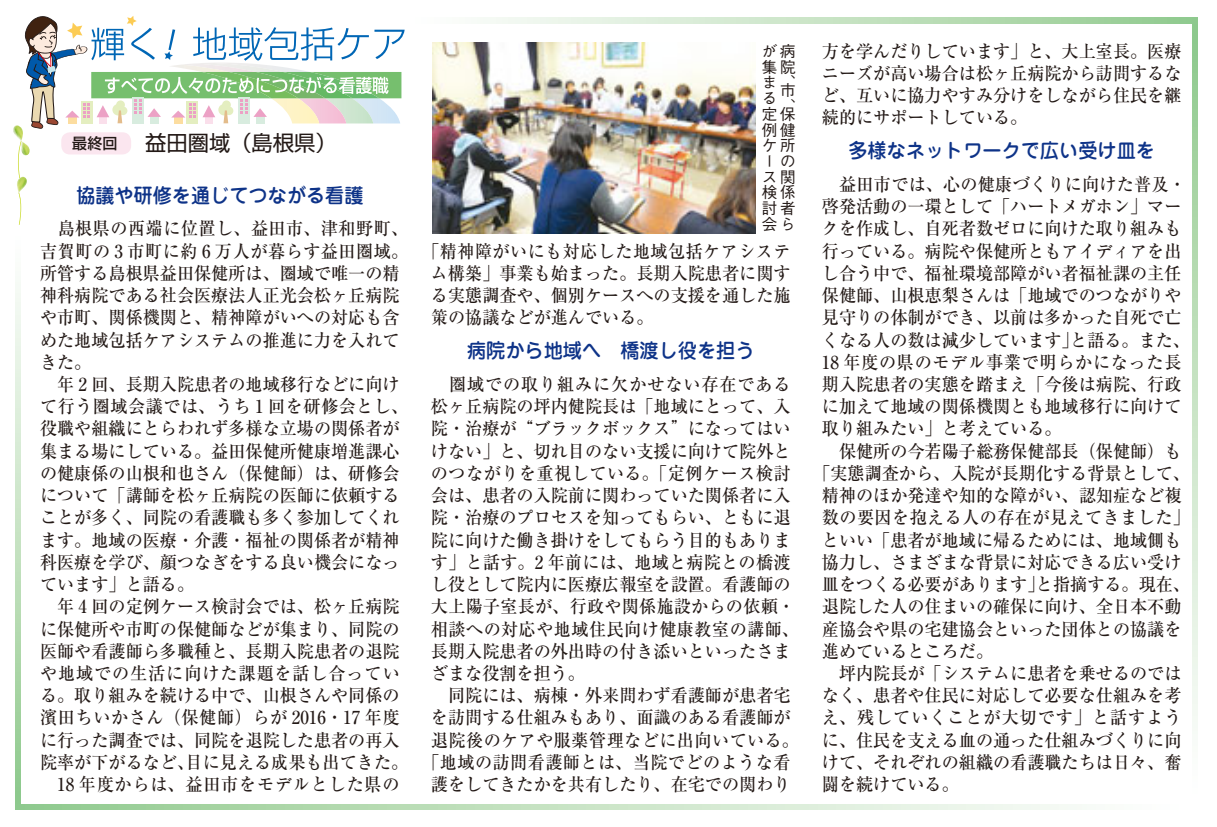
<style>
.page{position:relative;width:1217px;height:827px;background:#fff}
.page>*{position:absolute;margin:0;border:0;box-sizing:border-box;transform-origin:0 0}
.t1{font:21.25px "Shin Go Pro Regular 90 msp RKSJ H";color:#231916}
.t2{font:20px "Jun 34 Pro Medium 90 msp RKSJ H";color:#0e3388;scale:.96 1}
.t3{font:18px/22.2px "Ryumin Pro Medium 90 msp RKSJ H";color:#231916;text-align:justify;scale:.96 1}
.t4{font:18px "Ryumin Pro Medium 90 msp RKSJ H";letter-spacing:.025em;color:#231916;scale:.96 1}
.t5{font:18px "Ryumin Pro Medium 90 msp RKSJ H";letter-spacing:.055em;color:#231916;scale:.96 1}
.t6{font:18px "Ryumin Pro Medium 90 msp RKSJ H";letter-spacing:.03em;color:#231916;scale:.96 1}
.t7{font:18px "Ryumin Pro Medium 90 msp RKSJ H";letter-spacing:.04em;color:#231916;scale:.96 1}
.t8{font:15.75px/15.8px "Gothic BBB Pro Medium 90 msp RKSJ H";color:#231916}
.t9{font:15px "Shin Go Pro Medium 90 msp RKSJ H";color:#231916}
</style>
<div class="page">
<svg style="left:1192px;top:23px;width:5px;height:699px;background:#c2e1c0"></svg>
<svg style="left:490px;top:17px;width:707px;height:6px;background:#c4e2c1"></svg>
<svg style="left:16px;top:289px;width:5px;height:514px;background:#c3e1c0"></svg>
<svg style="left:16px;top:803px;width:1052px;height:6px"></svg>
<img style="left:22px;top:141px;width:8px;height:14px">
<img style="left:13px;top:125px;width:10px;height:16px">
<img style="left:17px;top:177px;width:10px;height:15px">
<svg style="left:18px;top:141px;width:4px;height:38px"></svg>
<svg style="left:18px;top:192px;width:3px;height:33px"></svg>
<svg style="left:24px;top:16px;width:380px;height:113px"></svg>
<div style="left:61px;top:132px;width:70px;height:22px;background:#fbe6ef;border-radius:9px"></div>
<img style="left:433px;top:42px;width:322px;height:191px">
<p class="t9" style="left:72px;top:138px;width:47px">最終回</p>
<p class="t1" style="left:145px;top:135px;width:193px">益田圏域（島根県）</p>
<p class="t2" style="left:76px;top:188px;width:301px">協議や研修を通じてつながる看護</p>
<p class="t3" style="left:40px;top:220px;width:385px;text-align:left">　島根県の西端に位置し、益田市、津和野町、吉賀町の 3 市町に約 6 万人が暮らす益田圏域。所管する島根県益田保健所は、圏域で唯一の精神科病院である社会医療法人正光会松ヶ丘病院や市町、関係機関と、精神障がいへの対応も含めた地域包括ケアシステムの推進に力を入れてきた。<br>　年 2 回、長期入院患者の地域移行などに向けて行う圏域会議では、うち 1 回を研修会とし、役職や組織にとらわれず多様な立場の関係者が集まる場にしている。益田保健所健康増進課心の健康係の山根和也さん（保健師）は、研修会について「講師を松ヶ丘病院の医師に依頼することが多く、同院の看護職も多く参加してくれます。地域の医療・介護・福祉の関係者が精神科医療を学び、顔つなぎをする良い機会になっています」と語る。<br>　年 4 回の定例ケース検討会では、松ヶ丘病院に保健所や市町の保健師などが集まり、同院の医師や看護師ら多職種と、長期入院患者の退院や地域での生活に向けた課題を話し合っている。取り組みを続ける中で、山根さんや同係の濱田ちいかさん（保健師）らが 2016・17 年度に行った調査では、同院を退院した患者の再入院率が下がるなど、目に見える成果も出てきた。　18 年度からは、益田市をモデルとした県の</p>
<p class="t8" style="left:762px;top:45px;width:35px">が病集院ま、る<br>定保例健ケ所ー<br>ス関検係討者会ら</p>
<p class="t8" style="left:780px;top:85px;width:16px">市、</p>
<p class="t8" style="left:780px;top:155px;width:16px">の</p>
<p class="t3" style="left:431px;top:242px;width:376px;text-indent:-9px">「精神障がいにも対応した地域包括ケアシステム構築」事業も始まった。長期入院患者に関する実態調査や、個別ケースへの支援を通した施策の協議などが進んでいる。　</p>
<p class="t2" style="left:467px;top:343px;width:301px">病院から地域へ　橋渡し役を担う</p>
<p class="t5" style="left:431px;top:377px;width:376px">　圏域での取り組みに欠かせない存在である</p>
<p class="t3" style="left:431px;top:397px;width:376px">松ヶ丘病院の坪内健院長は「地域にとって、入</p>
<p class="t3" style="left:431px;top:419px;width:376px">院・治療が“ブラックボックス”になってはい</p>
<p class="t3" style="left:431px;top:442px;width:376px">けない」と、切れ目のない支援に向けて院外と</p>
<p class="t6" style="left:431px;top:466px;width:376px">のつながりを重視している。「定例ケース検討</p>
<p class="t3" style="left:431px;top:486px;width:376px">会は、患者の入院前に関わっていた関係者に入</p>
<p class="t3" style="left:431px;top:508px;width:376px">院・治療のプロセスを知ってもらい、ともに退</p>
<p class="t3" style="left:431px;top:531px;width:376px">院に向けた働き掛けをしてもらう目的もありま</p>
<p class="t3" style="left:431px;top:553px;width:376px">す」と話す。2 年前には、地域と病院との橋渡</p>
<p class="t3" style="left:431px;top:575px;width:376px">し役として院内に医療広報室を設置。看護師の</p>
<p class="t3" style="left:431px;top:597px;width:380px">大上陽子室長が、行政や関係施設からの依頼・</p>
<p class="t4" style="left:431px;top:621px;width:385px">相談への対応や地域住民向け健康教室の講師、</p>
<p class="t3" style="left:431px;top:642px;width:376px">長期入院患者の外出時の付き添いといったさま</p>
<p class="t3" style="left:431px;top:664px;width:162px">ざまな役割を担う。</p>
<p class="t3" style="left:431px;top:686px;width:376px">　同院には、病棟・外来問わず看護師が患者宅</p>
<p class="t3" style="left:431px;top:708px;width:376px">を訪問する仕組みもあり、面識のある看護師が</p>
<p class="t4" style="left:431px;top:732px;width:385px">退院後のケアや服薬管理などに出向いている。</p>
<p class="t4" style="left:422px;top:754px;width:385px">「地域の訪問看護師とは、当院でどのような看</p>
<p class="t3" style="left:431px;top:775px;width:376px">護をしてきたかを共有したり、在宅での関わり</p>
<p class="t3" style="left:822px;top:42px;width:376px">方を学んだりしています」と、大上室長。医療ニーズが高い場合は松ヶ丘病院から訪問するなど、互いに協力やすみ分けをしながら住民を継続的にサポートしている。　</p>
<p class="t2" style="left:848px;top:143px;width:321px">多様なネットワークで広い受け皿を</p>
<p class="t3" style="left:822px;top:175px;width:380px">　益田市では、心の健康づくりに向けた普及・</p>
<p class="t3" style="left:822px;top:197px;width:376px">啓発活動の一環として「ハートメガホン」マー</p>
<p class="t3" style="left:822px;top:220px;width:376px">クを作成し、自死者数ゼロに向けた取り組みも</p>
<p class="t3" style="left:822px;top:242px;width:376px">行っている。病院や保健所ともアイディアを出</p>
<p class="t3" style="left:822px;top:264px;width:376px">し合う中で、福祉環境部障がい者福祉課の主任</p>
<p class="t3" style="left:822px;top:286px;width:376px">保健師、山根恵梨さんは「地域でのつながりや</p>
<p class="t3" style="left:822px;top:309px;width:376px">見守りの体制ができ、以前は多かった自死で亡</p>
<p class="t3" style="left:822px;top:331px;width:385px">くなる人の数は減少しています」と語る。また、</p>
<p class="t7" style="left:822px;top:355px;width:376px">18 年度の県のモデル事業で明らかになった長</p>
<p class="t3" style="left:822px;top:375px;width:376px">期入院患者の実態を踏まえ「今後は病院、行政</p>
<p class="t3" style="left:822px;top:397px;width:376px">に加えて地域の関係機関とも地域移行に向けて</p>
<p class="t3" style="left:822px;top:420px;width:251px">取り組みたい」と考えている。</p>
<p class="t3" style="left:822px;top:442px;width:376px">　保健所の今若陽子総務保健部長（保健師）も</p>
<p class="t3" style="left:813px;top:464px;width:394px">「実態調査から、入院が長期化する背景として、</p>
<p class="t3" style="left:822px;top:486px;width:376px">精神のほか発達や知的な障がい、認知症など複</p>
<p class="t4" style="left:822px;top:510px;width:385px">数の要因を抱える人の存在が見えてきました」</p>
<p class="t3" style="left:822px;top:531px;width:376px">といい「患者が地域に帰るためには、地域側も</p>
<p class="t3" style="left:822px;top:553px;width:376px">協力し、さまざまな背景に対応できる広い受け</p>
<p class="t3" style="left:822px;top:575px;width:385px">皿をつくる必要があります」と指摘する。現在、</p>
<p class="t3" style="left:822px;top:597px;width:376px">退院した人の住まいの確保に向け、全日本不動</p>
<p class="t3" style="left:822px;top:619px;width:376px">産協会や県の宅建協会といった団体との協議を</p>
<p class="t3" style="left:822px;top:642px;width:180px">進めているところだ。</p>
<p class="t3" style="left:822px;top:664px;width:376px">　坪内院長が「システムに患者を乗せるのでは</p>
<p class="t3" style="left:822px;top:686px;width:376px">なく、患者や住民に対応して必要な仕組みを考</p>
<p class="t5" style="left:822px;top:710px;width:376px">え、残していくことが大切です」と話すよう</p>
<p class="t3" style="left:822px;top:730px;width:376px">に、住民を支える血の通った仕組みづくりに向</p>
<p class="t3" style="left:822px;top:753px;width:376px">けて、それぞれの組織の看護職たちは日々、奮</p>
<p class="t3" style="left:822px;top:775px;width:144px">闘を続けている。</p>
</div>
